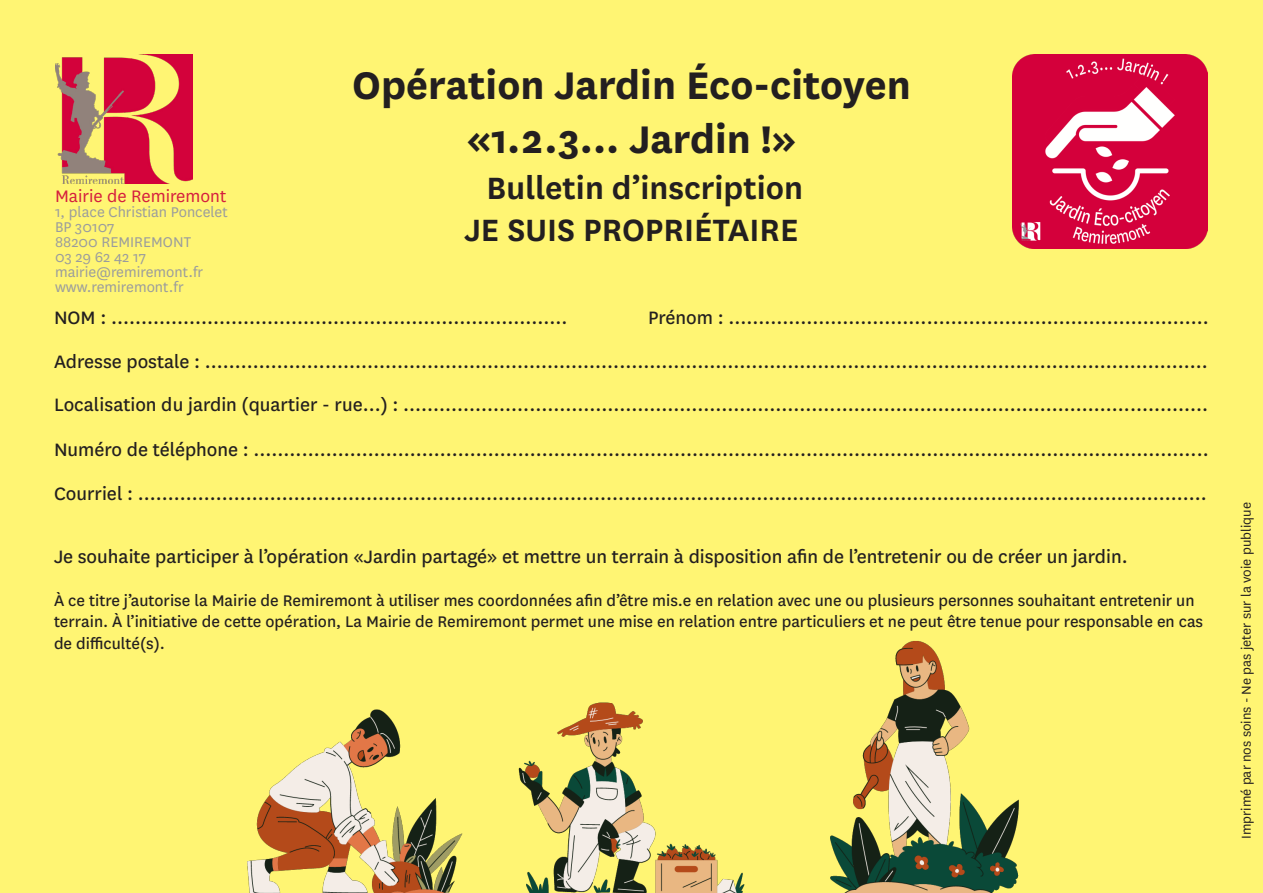
<style>
.page{position:relative;width:1263px;height:893px;background:#fff573}
.page>*{position:absolute;margin:0;border:0;box-sizing:border-box;transform-origin:0 0}
.t1{font:700 45px "National";color:#231f20}
.t2{font:600 36px "National";color:#231f20}
.t3{font:21px "National";color:#231f20}
.t4{font:19.5px "National";color:#d51e3e}
.t5{font:18px/21.6px "National";color:#231f20}
.t6{font:16.5px/15px "National";color:#9a9c9d}
.t7{font:15px "National";color:#231f20}
</style>
<div class="page">
<img style="left:1012px;top:54px;width:195px;height:195px">
<img style="left:247px;top:641px;width:772px;height:252px">
<img style="left:55px;top:54px;width:137px;height:130px">
<p class="t4" style="left:55px;top:183px;width:173px">Mairie de Remiremont</p>
<p class="t6" style="left:55px;top:203px;width:174px">1, place Christian Poncelet<br>BP 30107</p>
<p class="t6" style="left:55px;top:233px;width:137px">88200 REMIREMONT</p>
<p class="t6" style="left:55px;top:248px;width:93px">03 29 62 42 17</p>
<p class="t6" style="left:55px;top:263px;width:150px">mairie@remiremont.fr www.remiremont.fr</p>
<p class="t1" style="left:352px;top:53px;width:560px">Opération Jardin Éco-citoyen</p>
<p class="t1" style="left:466px;top:107px;width:332px">«1.2.3... Jardin !»</p>
<p class="t2" style="left:486px;top:163px;width:318px">Bulletin d’inscription</p>
<p class="t2" style="left:464px;top:205px;width:336px">JE SUIS PROPRIÉTAIRE</p>
<p class="t3" style="left:54px;top:304px;width:515px">NOM : ............................................................................</p>
<p class="t3" style="left:648px;top:304px;width:562px">Prénom : ................................................................................</p>
<p class="t3" style="left:54px;top:347px;width:1155px">Adresse postale : .......................................................................................................................................................................</p>
<p class="t3" style="left:54px;top:391px;width:1155px">Localisation du jardin (quartier - rue...) : ......................................................................................................................................</p>
<p class="t3" style="left:54px;top:435px;width:1156px">Numéro de téléphone : ...............................................................................................................................................................</p>
<p class="t3" style="left:54px;top:480px;width:1154px">Courriel : ..................................................................................................................................................................................</p>
<p class="t3" style="left:54px;top:543px;width:1075px">Je souhaite participer à l’opération «Jardin partagé» et mettre un terrain à disposition afin de l’entretenir ou de créer un jardin.</p>
<p class="t5" style="left:54px;top:588px;width:1151px">À ce titre j’autorise la Mairie de Remiremont à utiliser mes coordonnées afin d’être mis.e en relation avec une ou plusieurs personnes souhaitant entretenir un terrain. À l’initiative de cette opération, La Mairie de Remiremont permet une mise en relation entre particuliers et ne peut être tenue pour responsable en cas de difficulté(s).</p>
<p class="t7" style="left:1236px;top:839px;width:338px;rotate:-90deg">Imprimé par nos soins - Ne pas jeter sur la voie publique</p>
</div>
